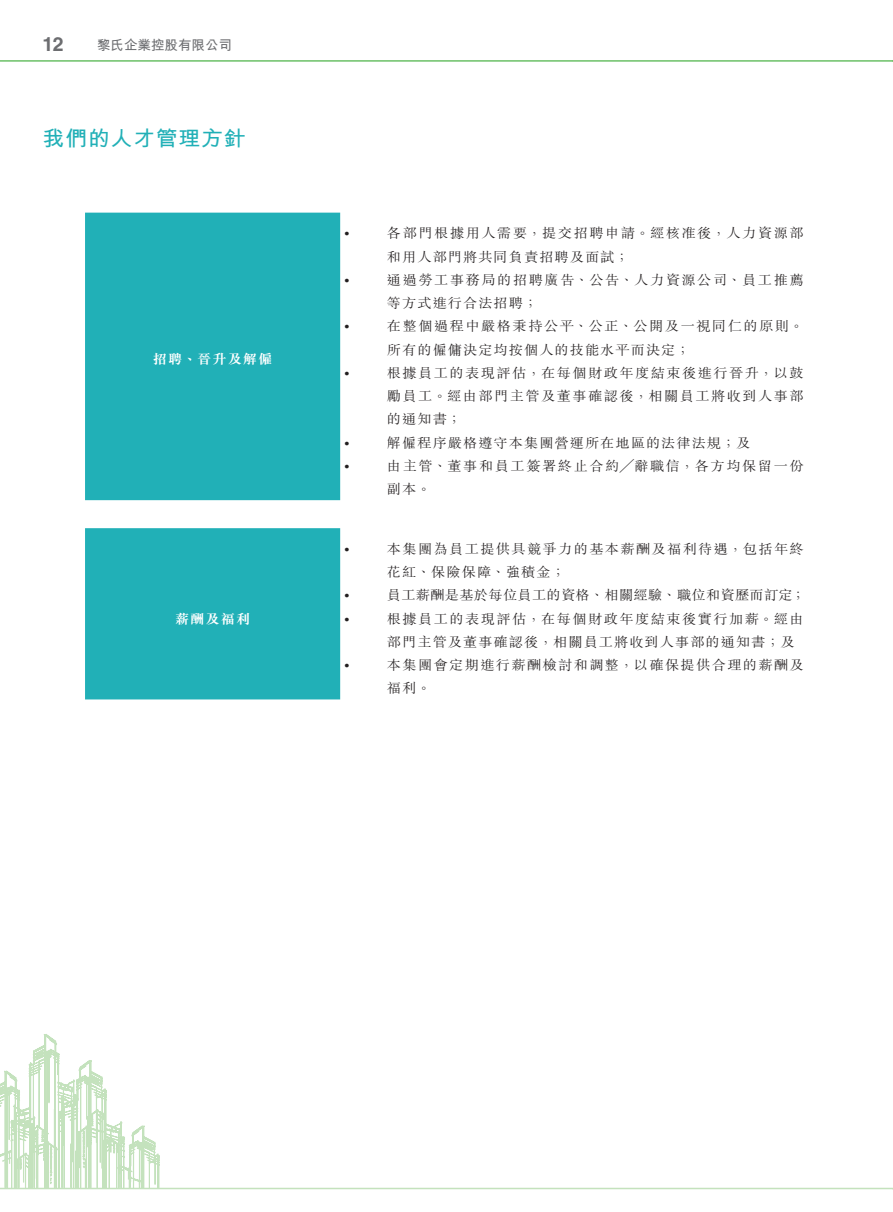
<style>
.page{position:relative;width:893px;height:1212px;background:#fff}
.page>*{position:absolute;margin:0;border:0;box-sizing:border-box;transform-origin:0 0}
.t1{font:700 21px "M Hei HK";letter-spacing:.03em;color:#21b0b7;scale:1.05 1}
.t2{font:700 19.5px "Helvetica LT Std";color:#6c6d70}
.t3{font:300 13.5px/23.2px "M Sung HK";letter-spacing:.1em;color:#231f20;scale:1.05 1}
.t4{font:300 13.5px "M Sung HK";letter-spacing:.025em;color:#231f20;scale:1.05 1}
.t5{font:300 13.5px "M Sung HK";letter-spacing:.075em;color:#231f20;scale:1.05 1}
.t6{font:700 13.5px "M Sung HK";letter-spacing:.075em;color:#fff;scale:1.05 1}
.t7{font:700 13.5px "M Hei HK";color:#6c6d70}
.t8{font:13.5px "Times LT Std";color:#231f20;scale:1.05 1}
</style>
<div class="page">
<hr style="left:0;top:60px;width:893px;height:2px;background:#6bc067">
<svg style="left:0;top:1034px;width:160px;height:154px"></svg>
<hr style="left:0;top:1188px;width:893px;height:1px;background:#c4e2bd">
<svg style="left:85px;top:213px;width:255px;height:486px;background:#2eb4bb"></svg>
<h2 class="t2" style="left:43px;top:32px;width:23px">12</h2>
<p class="t7" style="left:97px;top:35px;width:136px">黎氏企業控股有限公司</p>
<h1 class="t1" style="left:43px;top:123px;width:195px">我們的人才管理方針</h1>
<p class="t6" style="left:153px;top:350px;width:115px">招聘、晉升及解僱</p>
<p class="t6" style="left:175px;top:609px;width:73px">薪酬及福利</p>
<p class="t8" style="left:344px;top:226px;width:6px">•</p>
<p class="t3" style="left:387px;top:221px;width:398px">各部門根據用人需要，提交招聘申請。經核准後，人力資源部和用人部門將共同負責招聘及面試；</p>
<p class="t8" style="left:344px;top:273px;width:6px">•</p>
<p class="t3" style="left:387px;top:268px;width:398px">通過勞工事務局的招聘廣告、公告、人力資源公司、員工推薦等方式進行合法招聘；</p>
<p class="t8" style="left:344px;top:319px;width:6px">•</p>
<p class="t3" style="left:387px;top:314px;width:398px">在整個過程中嚴格秉持公平、公正、公開及一視同仁的原則。所有的僱傭決定均按個人的技能水平而決定；</p>
<p class="t8" style="left:344px;top:366px;width:6px">•</p>
<p class="t3" style="left:387px;top:361px;width:398px;text-align:justify">根據員工的表現評估，在每個財政年度結束後進行晉升，以鼓勵員工。經由部門主管及董事確認後，相關員工將收到人事部的通知書；</p>
<p class="t8" style="left:344px;top:435px;width:6px">•</p>
<p class="t5" style="left:387px;top:433px;width:347px">解僱程序嚴格遵守本集團營運所在地區的法律法規；及</p>
<p class="t8" style="left:344px;top:459px;width:6px">•</p>
<p class="t3" style="left:387px;top:454px;width:398px">由主管、董事和員工簽署終止合約╱辭職信，各方均保留一份副本。</p>
<p class="t8" style="left:344px;top:542px;width:6px">•</p>
<p class="t3" style="left:387px;top:537px;width:398px">本集團為員工提供具競爭力的基本薪酬及福利待遇，包括年終花紅、保險保障、強積金；</p>
<p class="t8" style="left:344px;top:588px;width:6px">•</p>
<p class="t4" style="left:387px;top:586px;width:400px">員工薪酬是基於每位員工的資格、相關經驗、職位和資歷而訂定；</p>
<p class="t8" style="left:344px;top:611px;width:6px">•</p>
<p class="t3" style="left:387px;top:606px;width:398px">根據員工的表現評估，在每個財政年度結束後實行加薪。經由部門主管及董事確認後，相關員工將收到人事部的通知書；及</p>
<p class="t8" style="left:344px;top:658px;width:6px">•</p>
<p class="t3" style="left:387px;top:653px;width:398px">本集團會定期進行薪酬檢討和調整，以確保提供合理的薪酬及福利。</p>
</div>
